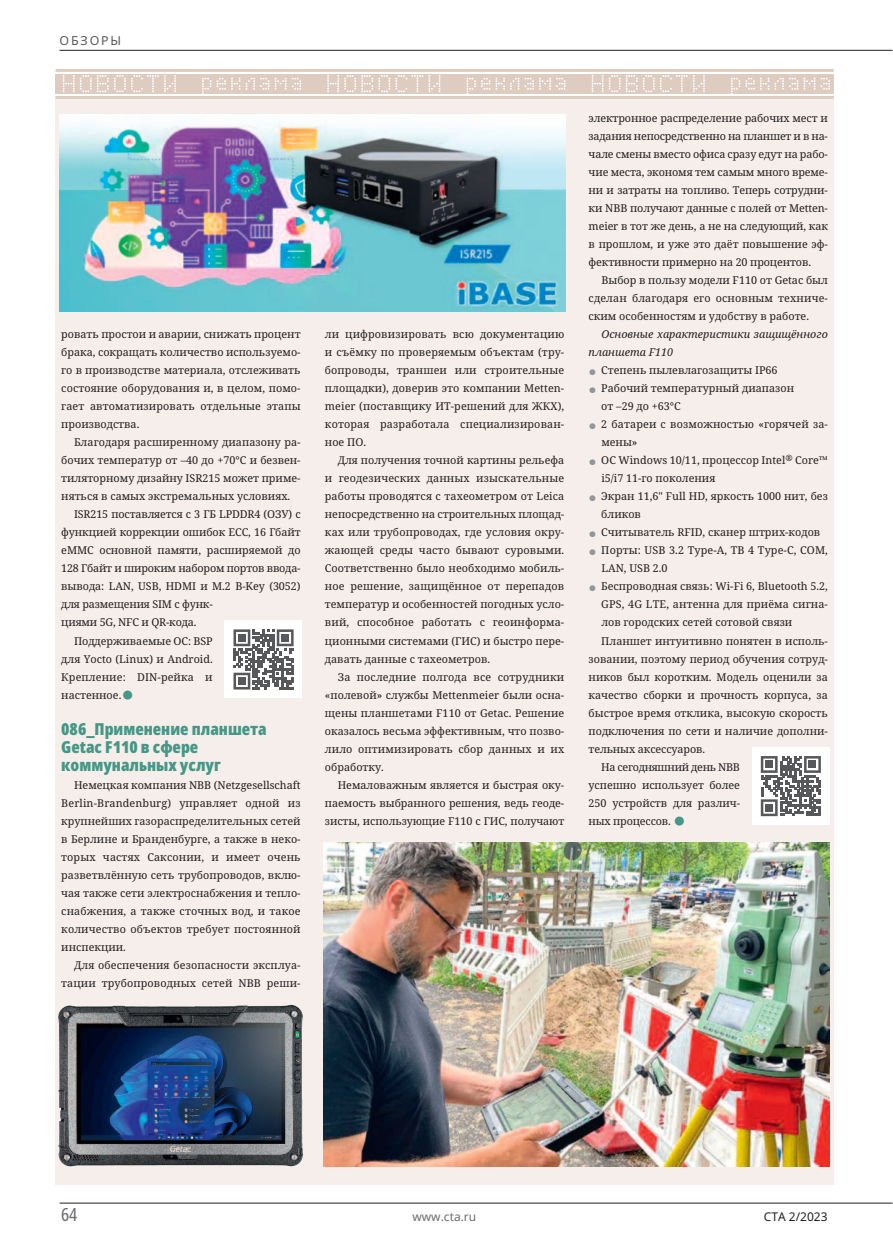
<style>
.page{position:relative;width:893px;height:1251px;background:#fff}
.page>*{position:absolute;margin:0;border:0;box-sizing:border-box;transform-origin:0 0}
.t1{font:18px "Noto Sans Display Condensed";color:#6c6d70}
.t2{font:900 16.5px/18px "Noto Sans Display Condensed";color:#469787}
.t3{font:12.3px "Noto Sans";letter-spacing:.15em;color:#57585a}
.t4{font:12px "Noto Sans";color:#6c6d70}
.t5{font:12px "Noto Sans";color:#231f20}
.t6{font:10.8px/18px "Noto Serif";color:#231f20;text-align:justify}
.t7{font:italic 10.8px/18px "Noto Serif";color:#231f20}
.t8{font:10.8px "Noto Serif";letter-spacing:-.025em;color:#231f20}
.s1{font-size:21px;color:#469787}
.s2{font-size:13.5px;color:#939598}
</style>
<div class="page">
<hr style="left:60px;top:1202px;width:832px;height:1px;background:#231f20">
<hr style="left:60px;top:50px;width:832px;height:1px;background:#231f20">
<div style="left:56px;top:96px;width:778px;height:1087px;background:#f5eeea"></div>
<hr style="left:56px;top:96px;width:778px;height:3px;background:#deccc0">
<hr style="left:56px;top:69px;width:778px;height:3px;background:#deccc0">
<div style="left:56px;top:74px;width:778px;height:20px;background:#deccc0"></div>
<svg style="left:63px;top:75px;width:113px;height:17px"></svg>
<svg style="left:202px;top:78px;width:9px;height:16px"></svg>
<svg style="left:217px;top:78px;width:84px;height:12px"></svg>
<svg style="left:327px;top:75px;width:113px;height:17px"></svg>
<svg style="left:466px;top:78px;width:100px;height:16px"></svg>
<svg style="left:592px;top:75px;width:113px;height:17px"></svg>
<svg style="left:731px;top:78px;width:99px;height:16px"></svg>
<img style="left:60px;top:115px;width:505px;height:197px">
<img style="left:323px;top:842px;width:506px;height:324px">
<img style="left:58px;top:1004px;width:245px;height:162px">
<div style="left:225px;top:620px;width:77px;height:77px;background:#fff"></div>
<svg style="left:234px;top:629px;width:60px;height:60px"></svg>
<div style="left:238px;top:634px;width:8px;height:7px;background:#57585a"></div>
<div style="left:282px;top:634px;width:7px;height:7px;background:#57585a"></div>
<div style="left:238px;top:677px;width:8px;height:7px;background:#57585a"></div>
<div style="left:752px;top:747px;width:77px;height:77px;background:#fff"></div>
<svg style="left:761px;top:756px;width:60px;height:60px"></svg>
<div style="left:766px;top:760px;width:7px;height:8px;background:#57585a"></div>
<div style="left:809px;top:760px;width:7px;height:8px;background:#57585a"></div>
<div style="left:766px;top:804px;width:7px;height:7px;background:#57585a"></div>
<p class="t3" style="left:59px;top:33px;width:63px">обзоры</p>
<p class="t6" style="left:61px;top:325px;width:241px">ровать простои и аварии, снижать процент брака, сокращать количество используемо&shy;го в производстве материала, отслеживать состояние оборудования и, в целом, помо&shy;гает автоматизировать отдельные этапы производства.</p>
<p class="t6" style="left:74px;top:433px;width:228px">Благодаря расширенному диапазону ра-</p>
<p class="t6" style="left:61px;top:451px;width:241px">бочих температур от –40 до +70°C и безвен-</p>
<p class="t6" style="left:61px;top:469px;width:241px">тиляторному дизайну ISR215 может приме-</p>
<p class="t6" style="left:61px;top:487px;width:231px">няться в самых экстремальных условиях.</p>
<p class="t6" style="left:74px;top:505px;width:228px">ISR215 поставляется с 3 ГБ LPDDR4 (ОЗУ) с</p>
<p class="t6" style="left:61px;top:523px;width:241px">функцией коррекции ошибок ECC, 16 Гбайт</p>
<p class="t6" style="left:61px;top:541px;width:241px">eMMC основной памяти, расширяемой до</p>
<p class="t6" style="left:61px;top:559px;width:241px">128 Гбайт и широким набором портов ввода-</p>
<p class="t6" style="left:61px;top:577px;width:241px">вывода: LAN, USB, HDMI и M.2 B-Key (3052)</p>
<p class="t6" style="left:61px;top:595px;width:153px">для размещения SIM с функ-</p>
<p class="t6" style="left:61px;top:613px;width:137px">циями 5G, NFC и QR-кода.</p>
<p class="t6" style="left:74px;top:631px;width:140px">Поддерживаемые ОС: BSP</p>
<p class="t6" style="left:61px;top:649px;width:153px">для Yocto (Linux) и Android.</p>
<p class="t6" style="left:61px;top:667px;width:153px">Крепление: DIN-рейка и</p>
<p class="t6" style="left:61px;top:685px;width:74px">настенное.<span class="s1">●</span></p>
<h2 class="t2" style="left:61px;top:719px;width:207px">086_Применение планшета<br>Getac F110 в сфере коммунальных услуг</h2>
<p class="t6" style="left:61px;top:775px;width:241px;text-indent:13px">Немецкая компания NBB (Netzgesellschaft Berlin-Brandenburg) управляет одной из крупнейших газораспределительных сетей в Берлине и Бранденбурге, а также в неко&shy;торых частях Саксонии, и имеет очень разветвлённую сеть трубопроводов, вклю&shy;чая также сети электроснабжения и тепло&shy;снабжения, а также сточных вод, и такое количество объектов требует постоянной инспекции.</p>
<p class="t6" style="left:61px;top:955px;width:241px;text-align:right">Для обеспечения безопасности эксплуа&shy;тации трубопроводных сетей NBB реши-</p>
<p class="t6" style="left:325px;top:325px;width:241px">ли цифровизировать всю документацию и съёмку по проверяемым объектам (тру&shy;бопроводы, траншеи или строительные площадки), доверив это компании Metten&shy;meier (поставщику ИТ-решений для ЖКХ), которая разработала специализирован&shy;ное ПО.</p>
<p class="t6" style="left:325px;top:451px;width:241px;text-indent:13px">Для получения точной картины рельефа и геодезических данных изыскательные работы проводятся с тахеометром от Leica непосредственно на строительных площад&shy;ках или трубопроводах, где условия окру&shy;жающей среды часто бывают суровыми.<br>Соответственно было необходимо мобиль&shy;ное решение, защищённое от перепадов температур и особенностей погодных усло&shy;вий, способное работать с геоинформа&shy;ционными системами (ГИС) и быстро пере&shy;давать данные с тахеометров.</p>
<p class="t6" style="left:325px;top:667px;width:241px;text-indent:13px">За последние полгода все сотрудники «полевой» службы Mettenmeier были осна&shy;щены планшетами F110 от Getac. Решение оказалось весьма эффективным, что позво&shy;лило оптимизировать сбор данных и их обработку.</p>
<p class="t6" style="left:325px;top:775px;width:241px;text-indent:13px">Немаловажным является и быстрая оку&shy;паемость выбранного решения, ведь геоде&shy;зисты, использующие F110 с ГИС, получают</p>
<p class="t6" style="left:589px;top:109px;width:241px">электронное распределение рабочих мест и задания непосредственно на планшет и в на&shy;чале смены вместо офиса сразу едут на рабо&shy;чие места, экономя тем самым много време&shy;ни и затраты на топливо. Теперь сотрудни&shy;ки NBB получают данные с полей от Metten&shy;meier в тот же день, а не на следующий, как в прошлом, и уже это даёт повышение эф&shy;фективности примерно на 20 процентов.</p>
<p class="t6" style="left:589px;top:271px;width:241px;text-indent:13px">Выбор в пользу модели F110 от Getac был сделан благодаря его основным техниче&shy;ским особенностям и удобству в работе.</p>
<p class="t7" style="left:589px;top:325px;width:241px;text-indent:13px">Основные характеристики защищённого планшета F110</p>
<p class="t6" style="left:589px;top:361px;width:191px"><span class="s2">●</span> Степень пылевлагозащиты IP66</p>
<p class="t6" style="left:601px;top:379px;width:194px;text-indent:-13px"><span class="s2">●</span> Рабочий температурный диапазон от –29 до +63°C</p>
<p class="t6" style="left:601px;top:415px;width:228px;text-indent:-13px"><span class="s2">●</span> 2 батареи с возможностью «горячей за&shy;мены»</p>
<p class="t6" style="left:601px;top:451px;width:228px;text-indent:-13px"><span class="s2">●</span> ОС Windows 10/11, процессор Intel<sup>®</sup> Core™ i5/i7 11-го поколения</p>
<p class="t6" style="left:601px;top:487px;width:228px;text-indent:-13px"><span class="s2">●</span> Экран 11,6″ Full HD, яркость 1000 нит, без бликов</p>
<p class="t6" style="left:589px;top:523px;width:233px"><span class="s2">●</span> Считыватель RFID, сканер штрих-кодов</p>
<p class="t6" style="left:601px;top:541px;width:228px;text-indent:-13px"><span class="s2">●</span> Порты: USB 3.2 Type-A, TB 4 Type-C, COM,<br>LAN, USB 2.0</p>
<p class="t6" style="left:589px;top:577px;width:241px"><span class="s2">●</span> Беспроводная связь: Wi-Fi 6, Bluetooth 5.2,</p>
<p class="t6" style="left:601px;top:595px;width:228px">GPS, 4G LTE, антенна для приёма сигна-</p>
<p class="t6" style="left:601px;top:613px;width:193px">лов городских сетей сотовой связи</p>
<p class="t6" style="left:601px;top:631px;width:228px">Планшет интуитивно понятен в исполь-</p>
<p class="t6" style="left:589px;top:649px;width:241px">зовании, поэтому период обучения сотруд-</p>
<p class="t6" style="left:589px;top:667px;width:241px">ников был коротким. Модель оценили за</p>
<p class="t6" style="left:589px;top:685px;width:241px">качество сборки и прочность корпуса, за</p>
<p class="t6" style="left:589px;top:703px;width:241px">быстрое время отклика, высокую скорость</p>
<p class="t6" style="left:589px;top:721px;width:241px">подключения по сети и наличие дополни-</p>
<p class="t6" style="left:589px;top:739px;width:118px">тельных аксессуаров.</p>
<p class="t8" style="left:601px;top:760px;width:140px">На сегодняшний день NBB</p>
<p class="t6" style="left:589px;top:775px;width:153px">успешно использует более</p>
<p class="t6" style="left:589px;top:793px;width:153px">250 устройств для различ-</p>
<p class="t6" style="left:589px;top:811px;width:99px">ных процессов. <span class="s1">●</span></p>
<h1 class="t1" style="left:61px;top:1201px;width:18px">64</h1>
<p class="t4" style="left:412px;top:1209px;width:65px">www.cta.ru</p>
<p class="t5" style="left:764px;top:1209px;width:65px">СТА 2/2023</p>
</div>
